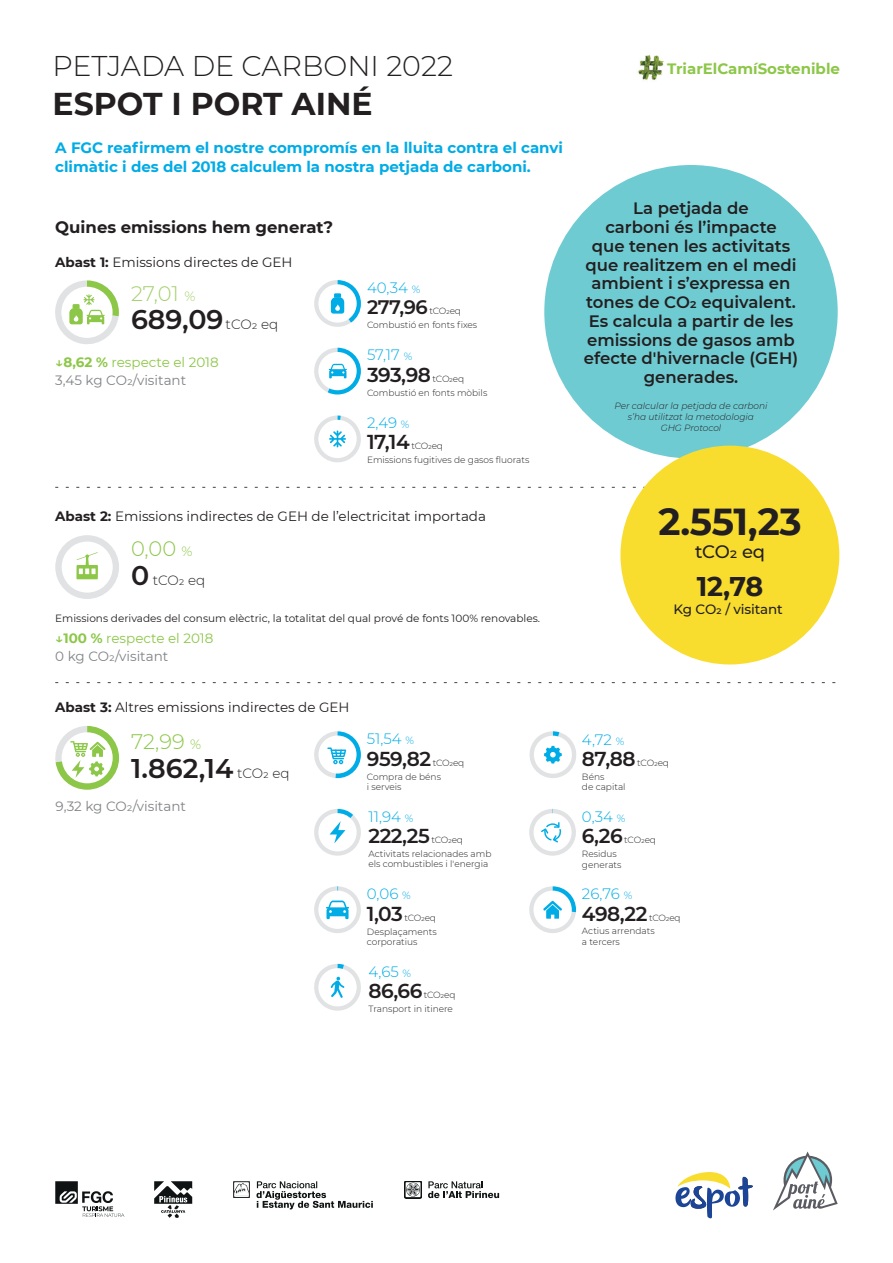
<style>
.page{position:relative;width:893px;height:1263px;background:#fff}
.page>*{position:absolute;margin:0;border:0;box-sizing:border-box;transform-origin:0 0}
.t1{font:700 37.5px "Montserrat";color:#231f20}
.t2{font:700 31.5px "Montserrat";color:#231f20}
.t3{font:300 28.5px "Montserrat";color:#231f20}
.t4{font:600 27px "Montserrat";color:#231f20}
.t5{font:700 27px "Montserrat";color:#231f20}
.t6{font:300 21px "Montserrat";color:#8cc748}
.t7{font:300 21px "Montserrat";color:#a3d06b}
.t8{font:600 20.1px "Montserrat";letter-spacing:-.025em;color:#231f20}
.t9{font:600 19.5px "Montserrat";color:#231f20}
.t10{font:500 18px "Montserrat";letter-spacing:-.01em;color:#231f20}
.t11{font:600 16.5px/18.8px "Montserrat";color:#231f20;text-align:center}
.t12{font:700 16.5px "Montserrat";color:#231f20}
.t13{font:700 15px/19.5px "Montserrat";color:#00ace6}
.t14{font:300 15px "Montserrat";color:#00ace6}
.t15{font:700 15px "Montserrat";color:#8cc748}
.t16{font:13.5px "Montserrat";color:#231f20}
.t17{font:13.5px/18px "Montserrat";color:#808285}
.t18{font:500 13.5px "Montserrat";letter-spacing:-.01em;color:#231f20}
.t19{font:300 13.5px "Montserrat";color:#231f20}
.t20{font:10.5px "Montserrat";color:#231f20}
.t21{font:300 9px/13.8px "Montserrat";color:#231f20}
.t22{font:italic 300 9px/10.8px "Montserrat";color:#231f20;text-align:center}
.s1{font-weight:700}
.s2{font-size:13.5px}
.s3{font-weight:300;font-size:13.5px}
.s4{font-weight:600;color:#8cc748}
.s5{font-weight:700;color:#8cc748}
.s6{color:#8cc748}
.s7{font-size:10.5px}
.s8{font-weight:300;font-size:9px}
.s9{font-weight:600;font-size:27px}
</style>
<div class="page">
<div style="left:529px;top:809px;width:47px;height:47px;background:#e1e2e4;border-radius:23px"></div>
<svg style="left:55px;top:487px;width:589px;height:1px"></svg>
<div style="left:544px;top:165px;width:294px;height:293px;background:#6fcbd2;border-radius:50%"></div>
<div style="left:55px;top:535px;width:64px;height:64px;background:#e1e2e4;border-radius:32px"></div>
<div style="left:62px;top:541px;width:51px;height:52px;background:#fff;border-radius:50%"></div>
<svg style="left:76px;top:552px;width:22px;height:27px"></svg>
<svg style="left:55px;top:682px;width:781px;height:1px"></svg>
<div style="left:620px;top:446px;width:219px;height:218px;background:#f8dd2e;border-radius:50%"></div>
<svg style="left:314px;top:348px;width:47px;height:46px"></svg>
<svg style="left:314px;top:415px;width:47px;height:47px"></svg>
<svg style="left:314px;top:280px;width:47px;height:47px"></svg>
<svg style="left:314px;top:809px;width:47px;height:47px"></svg>
<div style="left:534px;top:813px;width:38px;height:38px;background:#fff;border-radius:50%"></div>
<svg style="left:541px;top:809px;width:20px;height:33px"></svg>
<svg style="left:314px;top:964px;width:47px;height:47px"></svg>
<svg style="left:529px;top:886px;width:47px;height:47px"></svg>
<svg style="left:55px;top:280px;width:64px;height:64px"></svg>
<svg style="left:314px;top:731px;width:47px;height:47px"></svg>
<svg style="left:314px;top:886px;width:47px;height:47px"></svg>
<svg style="left:55px;top:726px;width:64px;height:64px"></svg>
<svg style="left:529px;top:731px;width:47px;height:47px"></svg>
<svg style="left:154px;top:1181px;width:38px;height:37px"></svg>
<svg style="left:55px;top:1181px;width:69px;height:36px"></svg>
<img style="left:638px;top:55px;width:26px;height:25px">
<svg style="left:675px;top:1172px;width:78px;height:46px"></svg>
<svg style="left:773px;top:1151px;width:65px;height:59px"></svg>
<svg style="left:256px;top:1181px;width:117px;height:28px"></svg>
<svg style="left:233px;top:1181px;width:17px;height:17px"></svg>
<svg style="left:428px;top:1181px;width:71px;height:17px"></svg>
<svg style="left:405px;top:1181px;width:16px;height:17px"></svg>
<h3 class="t3" style="left:52px;top:47px;width:402px">PETJADA DE CARBONI 2022</h3>
<h2 class="t2" style="left:53px;top:81px;width:322px">ESPOT I PORT AINÉ</h2>
<h3 class="t13" style="left:55px;top:137px;width:509px">A FGC reafirmem el nostre compromís en la lluita contra el canvi climàtic i des del 2018 calculem la nostra petjada de carboni.</h3>
<h3 class="t12" style="left:55px;top:215px;width:279px">Quines emissions hem generat?</h3>
<h3 class="t16" style="left:55px;top:252px;width:239px"><span class="s1">Abast 1:</span> Emissions directes de GEH</h3>
<h3 class="t7" style="left:131px;top:279px;width:66px">27,01 <span class="s2">%</span></h3>
<h3 class="t4" style="left:131px;top:301px;width:149px">689,09<span class="s3">tCO2 eq</span></h3>
<h3 class="t17" style="left:55px;top:353px;width:165px"><span class="s4">↓</span><span class="s5">8,62 %</span> <span class="s6">respecte el 2018<br></span>3,45 kg CO2/visitant</h3>
<h3 class="t14" style="left:367px;top:277px;width:55px">40,34 <span class="s7">%</span></h3>
<h3 class="t9" style="left:367px;top:293px;width:96px">277,96 <span class="s8">tCO2eq</span></h3>
<p class="t21" style="left:367px;top:317px;width:112px">Combustió en fonts fixes</p>
<h3 class="t14" style="left:367px;top:345px;width:47px">57,17 <span class="s7">%</span></h3>
<h3 class="t8" style="left:367px;top:360px;width:65px">393,98</h3>
<p class="t21" style="left:367px;top:371px;width:122px;text-indent:66px">tCO2eq<br>Combustió en fonts mòbils</p>
<h3 class="t14" style="left:367px;top:413px;width:44px">2,49 <span class="s7">%</span></h3>
<h3 class="t8" style="left:367px;top:428px;width:44px">17,14</h3>
<p class="t21" style="left:367px;top:439px;width:164px;text-indent:44px">tCO2eq<br>Emissions fugitives de gasos fluorats</p>
<h3 class="t16" style="left:55px;top:507px;width:432px"><span class="s1">Abast 2:</span> Emissions indirectes de GEH de l’electricitat importada</h3>
<h3 class="t6" style="left:131px;top:535px;width:63px">0,00 <span class="s2">%</span></h3>
<h3 class="t19" style="left:131px;top:571px;width:76px"><span class="s9">0</span> tCO2 eq</h3>
<p class="t20" style="left:55px;top:611px;width:486px">Emissions derivades del consum elèctric, la totalitat del qual prové de fonts 100% renovables.</p>
<h3 class="t17" style="left:55px;top:629px;width:160px"><span class="s4">↓</span><span class="s5">100 %</span> <span class="s6">respecte el 2018<br></span>0 kg CO2/visitant</h3>
<h3 class="t16" style="left:55px;top:697px;width:296px"><span class="s1">Abast 3:</span> Altres emissions indirectes de GEH</h3>
<h3 class="t6" style="left:131px;top:727px;width:72px">72,99 <span class="s2">%</span></h3>
<h3 class="t4" style="left:131px;top:749px;width:160px">1.862,14 <span class="s3">tCO2 eq</span></h3>
<h3 class="t17" style="left:56px;top:797px;width:132px">9,32 kg CO2/visitant</h3>
<h3 class="t14" style="left:367px;top:729px;width:49px">51,54 <span class="s7">%</span></h3>
<h3 class="t8" style="left:367px;top:744px;width:66px">959,82</h3>
<p class="t21" style="left:367px;top:755px;width:99px;text-indent:66px">tCO2eq<br>Compra de béns</p>
<p class="t21" style="left:367px;top:780px;width:36px">i serveis</p>
<h3 class="t14" style="left:368px;top:806px;width:46px">11,94 <span class="s7">%</span></h3>
<h3 class="t8" style="left:368px;top:821px;width:63px">222,25</h3>
<p class="t21" style="left:368px;top:832px;width:125px;text-indent:63px">tCO2eq<br>Activitats relacionades amb</p>
<p class="t21" style="left:368px;top:857px;width:121px">els combustibles i l'energia</p>
<h3 class="t14" style="left:367px;top:884px;width:45px">0,06 <span class="s7">%</span></h3>
<h3 class="t8" style="left:367px;top:899px;width:37px">1,03</h3>
<p class="t21" style="left:367px;top:910px;width:71px;text-align:right">tCO2eq<br>Desplaçaments</p>
<p class="t21" style="left:367px;top:935px;width:52px">corporatius</p>
<h3 class="t14" style="left:368px;top:961px;width:44px">4,65 <span class="s7">%</span></h3>
<h3 class="t8" style="left:368px;top:977px;width:55px">86,66</h3>
<p class="t21" style="left:368px;top:988px;width:89px;text-align:right">tCO2eq<br>Transport in itinere</p>
<h3 class="t15" style="left:667px;top:58px;width:174px">TriarElCamíSostenible</h3>
<h3 class="t11" style="left:584px;top:198px;width:216px">La petjada de<br>carboni és l’impacte<br>que tenen les activitats que realitzem en el medi ambient i s’expressa en tones de CO2 equivalent.<br>Es calcula a partir de les emissions de gasos amb efecte d'hivernacle (GEH) generades.</h3>
<p class="t22" style="left:614px;top:400px;width:155px">Per calcular la petjada de carboni s’ha utilitzat la metodologia<br>GHG Protocol</p>
<h1 class="t1" style="left:658px;top:495px;width:145px">2.551,23</h1>
<h3 class="t10" style="left:695px;top:539px;width:72px">tCO2 eq</h3>
<h3 class="t5" style="left:697px;top:567px;width:68px">12,78</h3>
<h3 class="t18" style="left:674px;top:600px;width:111px">Kg CO2 / visitant</h3>
<h3 class="t14" style="left:582px;top:729px;width:44px">4,72 <span class="s7">%</span></h3>
<h3 class="t8" style="left:582px;top:744px;width:55px">87,88</h3>
<p class="t21" style="left:637px;top:755px;width:33px">tCO2eq</p>
<p class="t21" style="left:582px;top:771px;width:45px;line-height:10.5px">Béns<br>de capital</p>
<h3 class="t14" style="left:582px;top:807px;width:45px">0,34 <span class="s7">%</span></h3>
<h3 class="t8" style="left:582px;top:822px;width:42px">6,26</h3>
<p class="t21" style="left:624px;top:833px;width:33px">tCO2eq</p>
<p class="t21" style="left:582px;top:848px;width:41px;line-height:10.5px">Residus generats</p>
<h3 class="t14" style="left:582px;top:884px;width:52px">26,76 <span class="s7">%</span></h3>
<h3 class="t8" style="left:582px;top:899px;width:67px">498,22</h3>
<p class="t21" style="left:582px;top:910px;width:100px;text-indent:67px">tCO2eq<br>Actius arrendats</p>
<p class="t21" style="left:582px;top:934px;width:39px">a tercers</p>
</div>
